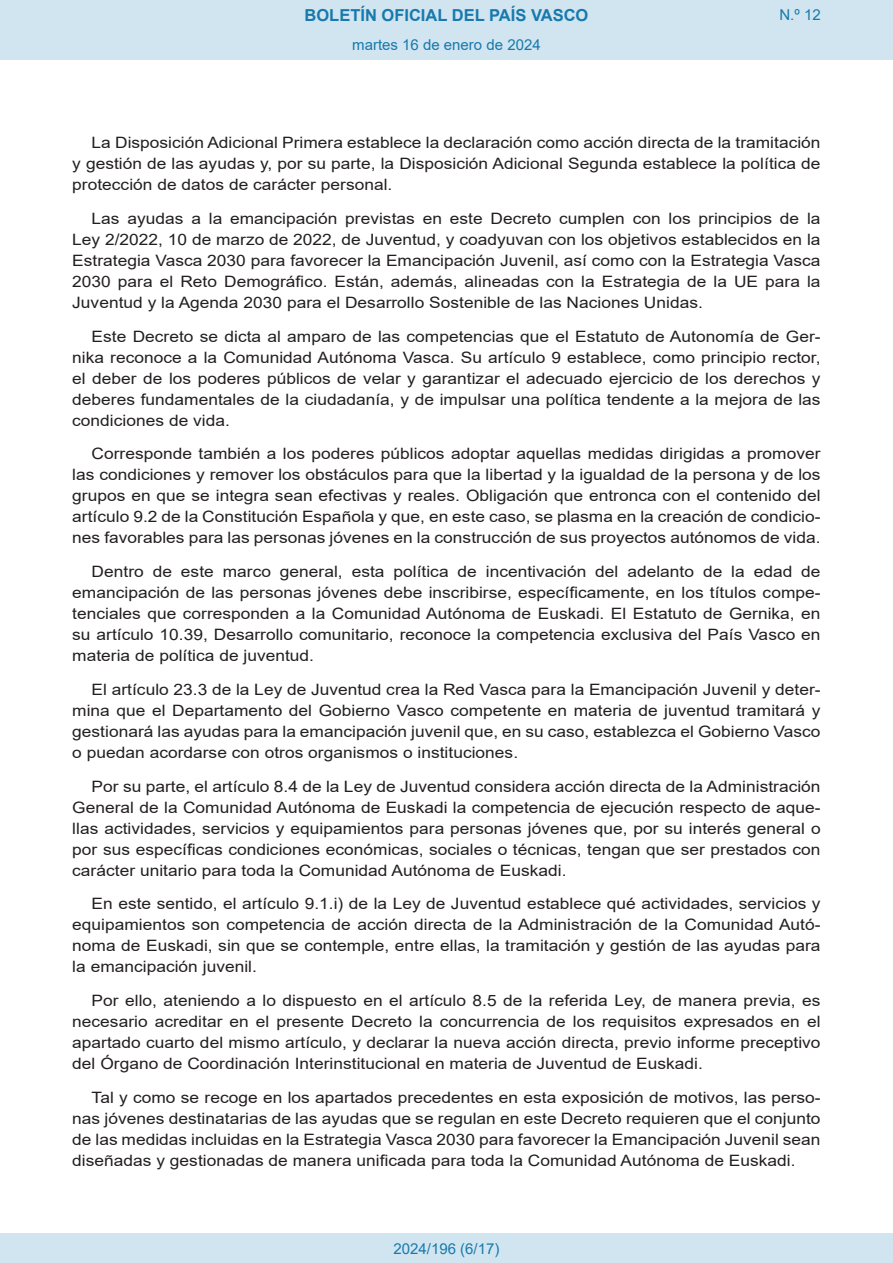
<style>
.page{position:relative;width:893px;height:1263px;background:#fff}
.page>*{position:absolute;margin:0;border:0;box-sizing:border-box;transform-origin:0 0}
.t1{font:700 16.5px "Arial";color:#1879ad}
.BOPVDetalle{font:15.6px/21px "Arial";color:#231f20;text-align:justify;scale:1.11 1}
.Paginacion_Centro{font:15px "Arial";color:#1879ad}
</style>
<div class="page">
<div style="left:0;top:0;width:893px;height:60px;background:#d0e5f0"></div>
<div style="left:0;top:1233px;width:893px;height:30px;background:#d0e5f0"></div>
<p class="t1" style="left:305px;top:3px;width:285px">BOLETÍN OFICIAL DEL PAÍS VASCO</p>
<p class="Paginacion_Centro" style="left:352px;top:35px;width:190px">martes 16 de enero de 2024</p>
<p class="Paginacion_Centro" style="left:779px;top:5px;width:43px">N.º 12</p>
<p class="BOPVDetalle" style="left:72px;top:132px;width:676px;text-indent:19px">La Disposición Adicional Primera establece la declaración como acción directa de la tramitación y gestión de las ayudas y, por su parte, la Disposición Adicional Segunda establece la política de protección de datos de carácter personal.</p>
<p class="BOPVDetalle" style="left:72px;top:208px;width:676px;text-indent:19px">Las ayudas a la emancipación previstas en este Decreto cumplen con los principios de la Ley 2/2022, 10 de marzo de 2022, de Juventud, y coadyuvan con los objetivos establecidos en la Estrategia Vasca 2030 para favorecer la Emancipación Juvenil, así como con la Estrategia Vasca 2030 para el Reto Demográfico. Están, además, alineadas con la Estrategia de la UE para la Juventud y la Agenda 2030 para el Desarrollo Sostenible de las Naciones Unidas.</p>
<p class="BOPVDetalle" style="left:72px;top:326px;width:676px;text-indent:19px">Este Decreto se dicta al amparo de las competencias que el Estatuto de Autonomía de Ger&shy;nika reconoce a la Comunidad Autónoma Vasca. Su artículo 9 establece, como principio rector, el deber de los poderes públicos de velar y garantizar el adecuado ejercicio de los derechos y deberes fundamentales de la ciudadanía, y de impulsar una política tendente a la mejora de las condiciones de vida.</p>
<p class="BOPVDetalle" style="left:72px;top:443px;width:676px;text-indent:19px">Corresponde también a los poderes públicos adoptar aquellas medidas dirigidas a promover las condiciones y remover los obstáculos para que la libertad y la igualdad de la persona y de los grupos en que se integra sean efectivas y reales. Obligación que entronca con el contenido del artículo 9.2 de la Constitución Española y que, en este caso, se plasma en la creación de condicio&shy;nes favorables para las personas jóvenes en la construcción de sus proyectos autónomos de vida.</p>
<p class="BOPVDetalle" style="left:72px;top:561px;width:676px;text-indent:19px">Dentro de este marco general, esta política de incentivación del adelanto de la edad de emancipación de las personas jóvenes debe inscribirse, específicamente, en los títulos compe&shy;tenciales que corresponden a la Comunidad Autónoma de Euskadi. El Estatuto de Gernika, en su artículo 10.39, Desarrollo comunitario, reconoce la competencia exclusiva del País Vasco en materia de política de juventud.</p>
<p class="BOPVDetalle" style="left:72px;top:679px;width:676px;text-indent:19px">El artículo 23.3 de la Ley de Juventud crea la Red Vasca para la Emancipación Juvenil y deter&shy;mina que el Departamento del Gobierno Vasco competente en materia de juventud tramitará y gestionará las ayudas para la emancipación juvenil que, en su caso, establezca el Gobierno Vasco o puedan acordarse con otros organismos o instituciones.</p>
<p class="BOPVDetalle" style="left:72px;top:776px;width:676px;text-indent:19px">Por su parte, el artículo 8.4 de la Ley de Juventud considera acción directa de la Administración General de la Comunidad Autónoma de Euskadi la competencia de ejecución respecto de aque&shy;llas actividades, servicios y equipamientos para personas jóvenes que, por su interés general o por sus específicas condiciones económicas, sociales o técnicas, tengan que ser prestados con carácter unitario para toda la Comunidad Autónoma de Euskadi.</p>
<p class="BOPVDetalle" style="left:72px;top:893px;width:676px;text-indent:19px">En este sentido, el artículo 9.1.i) de la Ley de Juventud establece qué actividades, servicios y equipamientos son competencia de acción directa de la Administración de la Comunidad Autó&shy;noma de Euskadi, sin que se contemple, entre ellas, la tramitación y gestión de las ayudas para la emancipación juvenil.</p>
<p class="BOPVDetalle" style="left:72px;top:990px;width:676px;text-indent:19px">Por ello, ateniendo a lo dispuesto en el artículo 8.5 de la referida Ley, de manera previa, es necesario acreditar en el presente Decreto la concurrencia de los requisitos expresados en el apartado cuarto del mismo artículo, y declarar la nueva acción directa, previo informe preceptivo del Órgano de Coordinación Interinstitucional en materia de Juventud de Euskadi.</p>
<p class="BOPVDetalle" style="left:72px;top:1087px;width:676px;text-indent:19px">Tal y como se recoge en los apartados precedentes en esta exposición de motivos, las perso&shy;nas jóvenes destinatarias de las ayudas que se regulan en este Decreto requieren que el conjunto de las medidas incluidas en la Estrategia Vasca 2030 para favorecer la Emancipación Juvenil sean diseñadas y gestionadas de manera unificada para toda la Comunidad Autónoma de Euskadi.</p>
<p class="Paginacion_Centro" style="left:393px;top:1238px;width:107px">2024/196 (6/17)</p>
</div>
